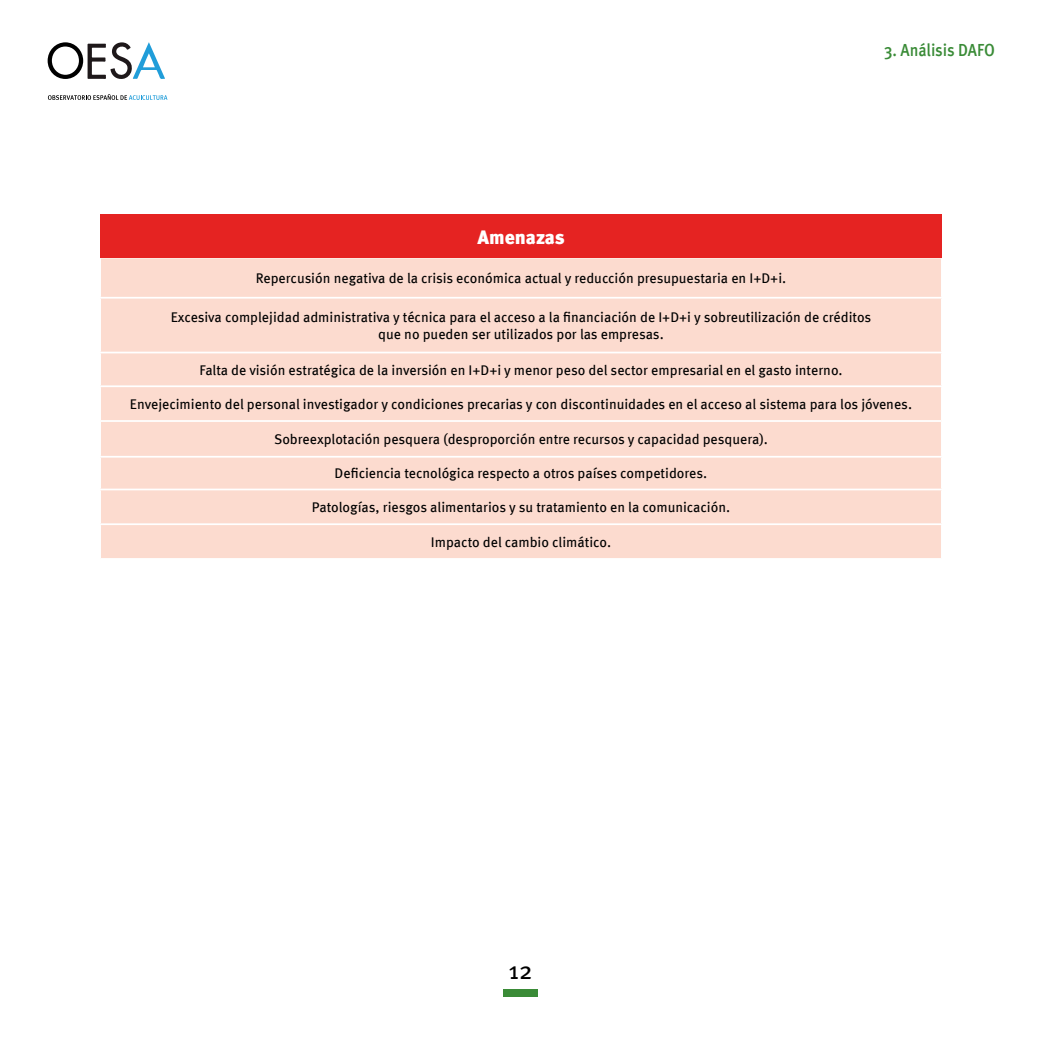
<style>
.page{position:relative;width:1042px;height:1042px;background:#fff}
.page>*{position:absolute;margin:0;border:0;box-sizing:border-box;transform-origin:0 0}
.t1{font:24.5px "Meta Pro";color:#000}
.t2{font:900 19.25px "Meta Pro";color:#fff}
.t3{font:500 17.5px "Meta Pro";letter-spacing:-.01em;color:#3a8b37;scale:.9 1}
.t4{font:14px/16.8px "Meta Pro";color:#000;text-align:center}
</style>
<div class="page">
<svg style="left:48px;top:42px;width:117px;height:37px"></svg>
<svg style="left:48px;top:94px;width:119px;height:6px"></svg>
<div style="left:503px;top:989px;width:35px;height:8px;background:#3a8b37"></div>
<div style="left:100px;top:215px;width:842px;height:43px;background:#e52322"></div>
<div style="left:101px;top:258px;width:840px;height:300px;background:#fcdbcf"></div>
<hr style="left:99px;top:297px;width:844px;height:2px;background:#fff">
<hr style="left:99px;top:352px;width:844px;height:1px;background:#fff">
<hr style="left:99px;top:385px;width:844px;height:2px;background:#fff">
<hr style="left:99px;top:420px;width:844px;height:2px;background:#fff">
<hr style="left:99px;top:456px;width:844px;height:2px;background:#fff">
<hr style="left:99px;top:488px;width:844px;height:2px;background:#fff">
<hr style="left:99px;top:523px;width:844px;height:2px;background:#fff">
<p class="t3" style="left:884px;top:36px;width:125px">3. Análisis DAFO</p>
<h2 class="t2" style="left:477px;top:222px;width:89px">Amenazas</h2>
<p class="t4" style="left:256px;top:269px;width:532px">Repercusión negativa de la crisis económica actual y reducción presupuestaria en I+D+i.</p>
<p class="t4" style="left:171px;top:308px;width:702px">Excesiva complejidad administrativa y técnica para el acceso a la financiación de I+D+i y sobreutilización de créditos que no pueden ser utilizados por las empresas.</p>
<p class="t4" style="left:199px;top:360px;width:645px">Falta de visión estratégica de la inversión en I+D+i y menor peso del sector empresarial en el gasto interno.</p>
<p class="t4" style="left:130px;top:395px;width:784px">Envejecimiento del personal investigador y condiciones precarias y con discontinuidades en el acceso al sistema para los jóvenes.</p>
<p class="t4" style="left:274px;top:430px;width:495px">Sobreexplotación pesquera (desproporción entre recursos y capacidad pesquera).</p>
<p class="t4" style="left:335px;top:464px;width:374px">Deficiencia tecnológica respecto a otros países competidores.</p>
<p class="t4" style="left:312px;top:498px;width:420px">Patologías, riesgos alimentarios y su tratamiento en la comunicación.</p>
<p class="t4" style="left:431px;top:533px;width:182px">Impacto del cambio climático.</p>
<h1 class="t1" style="left:508px;top:952px;width:26px">12</h1>
</div>
